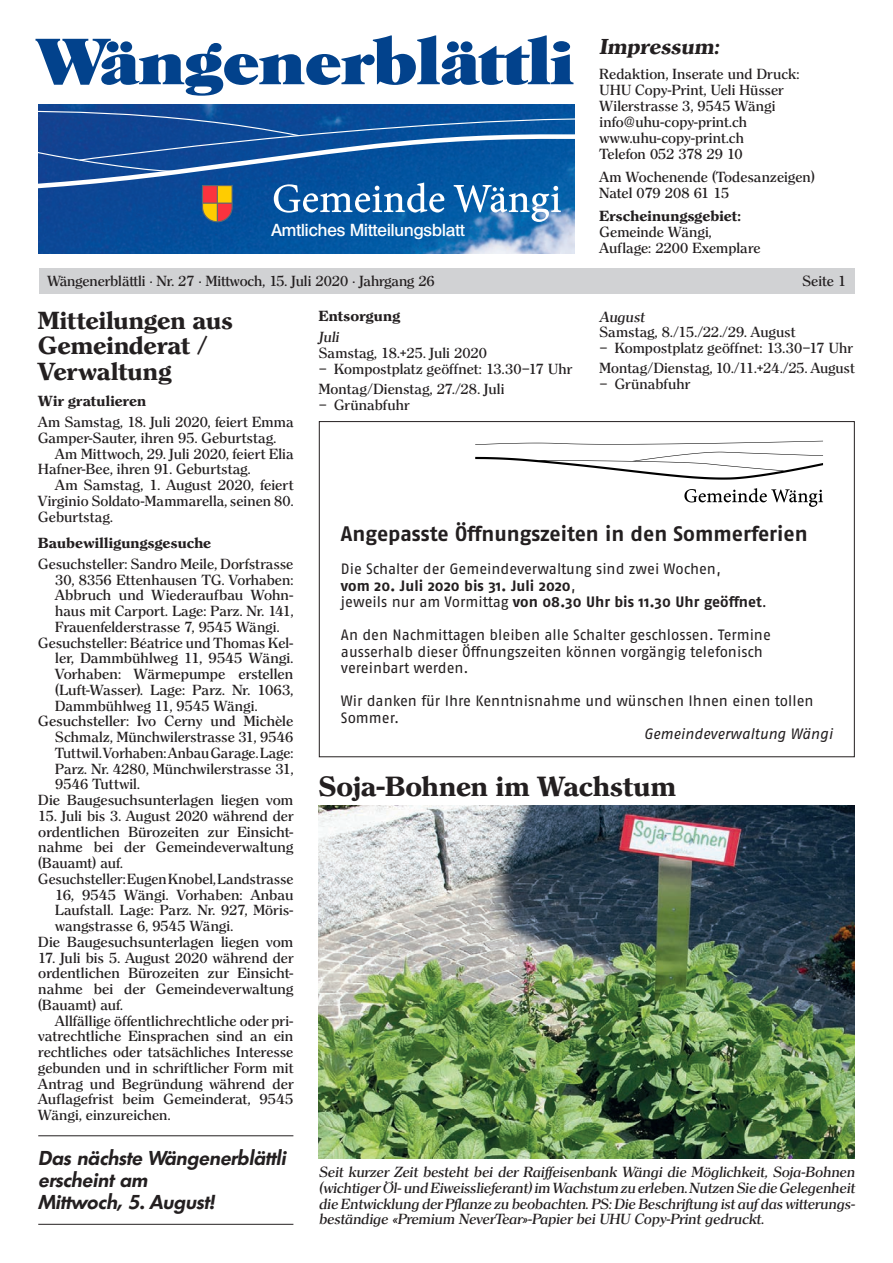
<style>
.page{position:relative;width:893px;height:1263px;background:#fff}
.page>*{position:absolute;margin:0;border:0;box-sizing:border-box;transform-origin:0 0}
.t1{font:800 63px "Horsham";color:#02428c}
.t2{font:700 27px "Clerface";color:#231f20}
.t3{font:700 24px/25.5px "Clerface";color:#231f20}
.t4{font:700 21px "Waengi Fago";letter-spacing:-.005em;color:#231f20}
.t5{font:italic 700 21px "Clerface";letter-spacing:.005em;color:#231f20}
.t6{font:italic 600 19.5px/21.8px "Limerick";color:#231f20}
.t7{font:600 16.8px "Olympia";color:#fff}
.t8{font:15px/16.5px "Waengi Fago";letter-spacing:-.005em;color:#231f20}
.t9{font:italic 15px "Waengi Fago";letter-spacing:-.005em;color:#231f20}
.t10{font:500 14.25px/15.8px "Clerface";letter-spacing:.01em;color:#231f20}
.t11{font:italic 500 14.25px/15.8px "Clerface";color:#231f20;text-align:justify}
.t12{font:700 14.25px "Clerface";letter-spacing:.015em;color:#231f20}
.s1{font-weight:700}
</style>
<div class="page">
<div style="left:39px;top:268px;width:816px;height:25px;background:#d1d2d4"></div>
<img style="left:38px;top:222px;width:536px;height:31px">
<svg style="left:38px;top:104px;width:536px;height:118px;background:#235fa2"></svg>
<svg style="left:475px;top:441px;width:348px;height:4px"></svg>
<svg style="left:475px;top:452px;width:348px;height:28px"></svg>
<svg style="left:684px;top:488px;width:139px;height:19px"></svg>
<img style="left:319px;top:806px;width:536px;height:353px">
<hr style="left:38px;top:1135px;width:255px;height:1px;background:#231f20">
<hr style="left:38px;top:1224px;width:255px;height:1px;background:#231f20">
<h1 class="t1" style="left:38px;top:22px;width:537px">Wängenerblättli</h1>
<p class="t7" style="left:271px;top:220px;width:195px">Amtliches Mitteilungsblatt</p>
<h3 class="t5" style="left:600px;top:34px;width:121px">Impressum:</h3>
<p class="t10" style="left:600px;top:66px;width:201px">Redaktion, Inserate und Druck:<br>UHU Copy-Print, Ueli Hüsser<br>Wilerstrasse 3, 9545 Wängi info@uhu-copy-print.ch www.uhu-copy-print.ch<br>Telefon 052 378 29 10</p>
<p class="t10" style="left:600px;top:169px;width:217px">Am Wochenende (Todesanzeigen)<br>Natel 079 208 61 15</p>
<p class="t12" style="left:600px;top:207px;width:143px">Erscheinungsgebiet:</p>
<p class="t10" style="left:600px;top:224px;width:162px">Gemeinde Wängi,<br>Auflage: 2200 Exemplare</p>
<p class="t10" style="left:48px;top:273px;width:389px">Wängenerblättli • Nr. 27 • Mittwoch, 15. Juli 2020 • Jahrgang 26</p>
<p class="t10" style="left:803px;top:273px;width:45px">Seite 1</p>
<h3 class="t3" style="left:38px;top:308px;width:196px">Mitteilungen aus<br>Gemeinderat /<br>Verwaltung</h3>
<p class="t12" style="left:38px;top:392px;width:109px">Wir gratulieren</p>
<p class="t10" style="left:38px;top:414px;width:257px">Am Samstag, 18. Juli 2020, feiert Emma<br>Gamper-Sauter, ihren 95. Geburtstag.</p>
<p class="t10" style="left:38px;top:446px;width:257px;text-indent:17px">Am Mittwoch, 29. Juli 2020, feiert Elia<br>Hafner-Bee, ihren 91. Geburtstag.</p>
<p class="t10" style="left:38px;top:477px;width:257px;text-align:justify;text-indent:17px">Am Samstag, 1. August 2020, feiert Virginio Soldato-Mammarella, seinen 80.<br>Geburtstag.</p>
<p class="t12" style="left:38px;top:534px;width:174px">Baubewilligungsgesuche</p>
<p class="t10" style="left:38px;top:556px;width:257px">Gesuchsteller: Sandro Meile, Dorfstrasse</p>
<p class="t10" style="left:55px;top:572px;width:240px">30, 8356 Ettenhausen TG. Vorhaben:</p>
<p class="t10" style="left:55px;top:588px;width:240px">Abbruch und Wiederaufbau Wohn-</p>
<p class="t10" style="left:55px;top:603px;width:240px">haus mit Carport. Lage: Parz. Nr. 141,</p>
<p class="t10" style="left:55px;top:619px;width:226px">Frauenfelderstrasse 7, 9545 Wängi.</p>
<p class="t10" style="left:38px;top:635px;width:257px">Gesuchsteller: Béatrice und Thomas Kel-</p>
<p class="t10" style="left:55px;top:651px;width:240px">ler, Dammbühlweg 11, 9545 Wängi.</p>
<p class="t10" style="left:55px;top:666px;width:240px">Vorhaben: Wärmepumpe erstellen</p>
<p class="t10" style="left:55px;top:682px;width:240px">(Luft-Wasser). Lage: Parz. Nr. 1063,</p>
<p class="t10" style="left:55px;top:698px;width:204px">Dammbühlweg 11, 9545 Wängi.</p>
<p class="t10" style="left:38px;top:714px;width:257px">Gesuchsteller: Ivo Cerny und Michèle</p>
<p class="t10" style="left:55px;top:729px;width:240px">Schmalz, Münchwilerstrasse 31, 9546</p>
<p class="t10" style="left:55px;top:745px;width:240px">Tuttwil. Vorhaben: Anbau Garage. Lage:</p>
<p class="t10" style="left:55px;top:761px;width:240px">Parz. Nr. 4280, Münchwilerstrasse 31,</p>
<p class="t10" style="left:55px;top:777px;width:86px">9546 Tuttwil.</p>
<p class="t10" style="left:38px;top:792px;width:257px">Die Baugesuchsunterlagen liegen vom</p>
<p class="t10" style="left:38px;top:808px;width:257px">15. Juli bis 3. August 2020 während der</p>
<p class="t10" style="left:38px;top:824px;width:257px">ordentlichen Bürozeiten zur Einsicht-</p>
<p class="t10" style="left:38px;top:840px;width:257px">nahme bei der Gemeindeverwaltung</p>
<p class="t10" style="left:38px;top:855px;width:86px">(Bauamt) auf.</p>
<p class="t10" style="left:38px;top:871px;width:257px">Gesuchsteller: Eugen Knobel, Landstrasse</p>
<p class="t10" style="left:55px;top:887px;width:240px">16, 9545 Wängi. Vorhaben: Anbau</p>
<p class="t10" style="left:55px;top:903px;width:240px">Laufstall. Lage: Parz. Nr. 927, Möris-</p>
<p class="t10" style="left:55px;top:918px;width:179px">wangstrasse 6, 9545 Wängi.</p>
<p class="t10" style="left:38px;top:934px;width:257px">Die Baugesuchsunterlagen liegen vom</p>
<p class="t10" style="left:38px;top:950px;width:257px;text-align:justify">17. Juli bis 5. August 2020 während der ordentlichen Bürozeiten zur Einsicht&shy;nahme bei der Gemeindeverwaltung (Bauamt) auf.</p>
<p class="t10" style="left:38px;top:1013px;width:257px;text-align:justify;text-indent:17px">Allfällige öffentlichrechtliche oder pri&shy;vatrechtliche Einsprachen sind an ein rechtliches oder tatsächliches Interesse gebunden und in schriftlicher Form mit Antrag und Begründung während der Auflagefrist beim Gemeinderat, 9545<br>Wängi, einzureichen.</p>
<h3 class="t6" style="left:38px;top:1147px;width:249px">Das nächste Wängenerblättli erscheint am<br>Mittwoch, 5. August!</h3>
<p class="t12" style="left:319px;top:308px;width:83px">Entsorgung</p>
<p class="t11" style="left:319px;top:330px;width:22px">Juli</p>
<p class="t10" style="left:319px;top:345px;width:170px">Samstag, 18.+25. Juli 2020</p>
<p class="t10" style="left:319px;top:359px;width:255px;line-height:20px">– Kompostplatz geöffnet: 13.30–17 Uhr<br>Montag/Dienstag, 27./28. Juli</p>
<p class="t10" style="left:319px;top:397px;width:92px">– Grünabfuhr</p>
<p class="t11" style="left:600px;top:309px;width:46px">August</p>
<p class="t10" style="left:600px;top:325px;width:197px">Samstag, 8./15./22./29. August</p>
<p class="t10" style="left:600px;top:338px;width:257px;line-height:20.1px">– Kompostplatz geöffnet: 13.30–17 Uhr<br>Montag/Dienstag, 10./11.+24./25. August</p>
<p class="t10" style="left:600px;top:376px;width:92px">– Grünabfuhr</p>
<h3 class="t4" style="left:341px;top:521px;width:468px">Angepasste Öffnungszeiten in den Sommerferien</h3>
<p class="t8" style="left:341px;top:560px;width:427px">Die Schalter der Gemeindeverwaltung sind zwei Wochen,<br><span class="s1">vom 20. Juli 2020 bis 31. Juli 2020</span>,<br>jeweils nur am Vormittag <span class="s1">von 08.30 Uhr bis 11.30 Uhr geöffnet</span>.</p>
<p class="t8" style="left:341px;top:626px;width:431px">An den Nachmittagen bleiben alle Schalter geschlossen. Termine ausserhalb dieser Öffnungszeiten können vorgängig telefonisch vereinbart werden.</p>
<p class="t8" style="left:341px;top:692px;width:474px">Wir danken für Ihre Kenntnisnahme und wünschen Ihnen einen tollen<br>Sommer.</p>
<p class="t9" style="left:644px;top:725px;width:190px">Gemeindeverwaltung Wängi</p>
<h2 class="t2" style="left:319px;top:769px;width:359px">Soja-Bohnen im Wachstum</h2>
<p class="t11" style="left:319px;top:1164px;width:538px">Seit kurzer Zeit besteht bei der Raiffeisenbank Wängi die Möglichkeit, Soja-Bohnen (wichtiger Öl- und Eiweisslieferant) im Wachstum zu erleben. Nutzen Sie die Gelegenheit die Entwicklung der Pflanze zu beobachten. PS: Die Beschriftung ist auf das witterungs&shy;beständige «Premium NeverTear»-Papier bei UHU Copy-Print gedruckt.</p>
</div>
